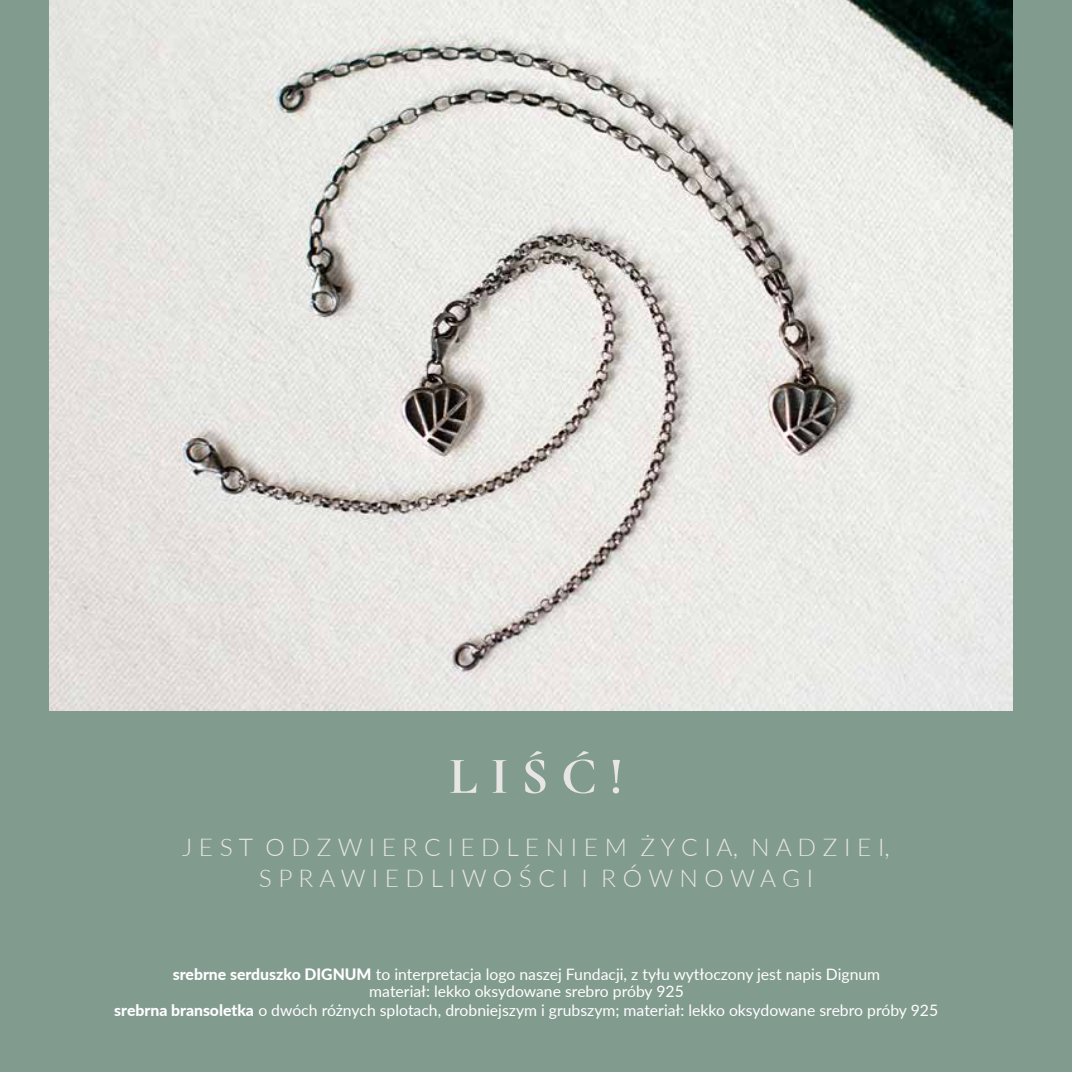
<style>
.page{position:relative;width:1072px;height:1072px;background:#fff}
.page>*{position:absolute;margin:0;border:0;box-sizing:border-box;transform-origin:0 0}
.t1{font:700 52.5px "Cormorant Garamond";color:#e7e6e4}
.t2{font:300 24.5px/31.5px "Lato";color:#e7e6e4;text-align:center}
.t3{font:15.75px/17.5px "Lato";color:#fff;text-align:center}
.s1{font-weight:800}
</style>
<div class="page">
<div style="left:0;top:0;width:1071px;height:1071px;background:#829b8f"></div>
<img style="left:50px;top:0;width:962px;height:710px">
<h1 class="t1" style="left:449px;top:743px;width:176px">L i ś ć !</h1>
<h2 class="t2" style="left:182px;top:830px;width:709px">J E S T O D Z W I E R C I E D L E N I E M Ż Y C I A, N A D Z I E I,<br>S P R A W I E D L I W O Ś C I I R Ó W N O W A G I</h2>
<p class="t3" style="left:173px;top:964px;width:708px"><span class="s1">srebrne serduszko DIGNUM</span> to interpretacja logo naszej Fundacji, z tyłu wytłoczony jest napis Dignum materiał: lekko oksydowane srebro próby 925</p>
<p class="t3" style="left:114px;top:1000px;width:825px"><span class="s1">srebrna bransoletka</span> o dwóch różnych splotach, drobniejszym i grubszym; materiał: lekko oksydowane srebro próby 925</p>
</div>
